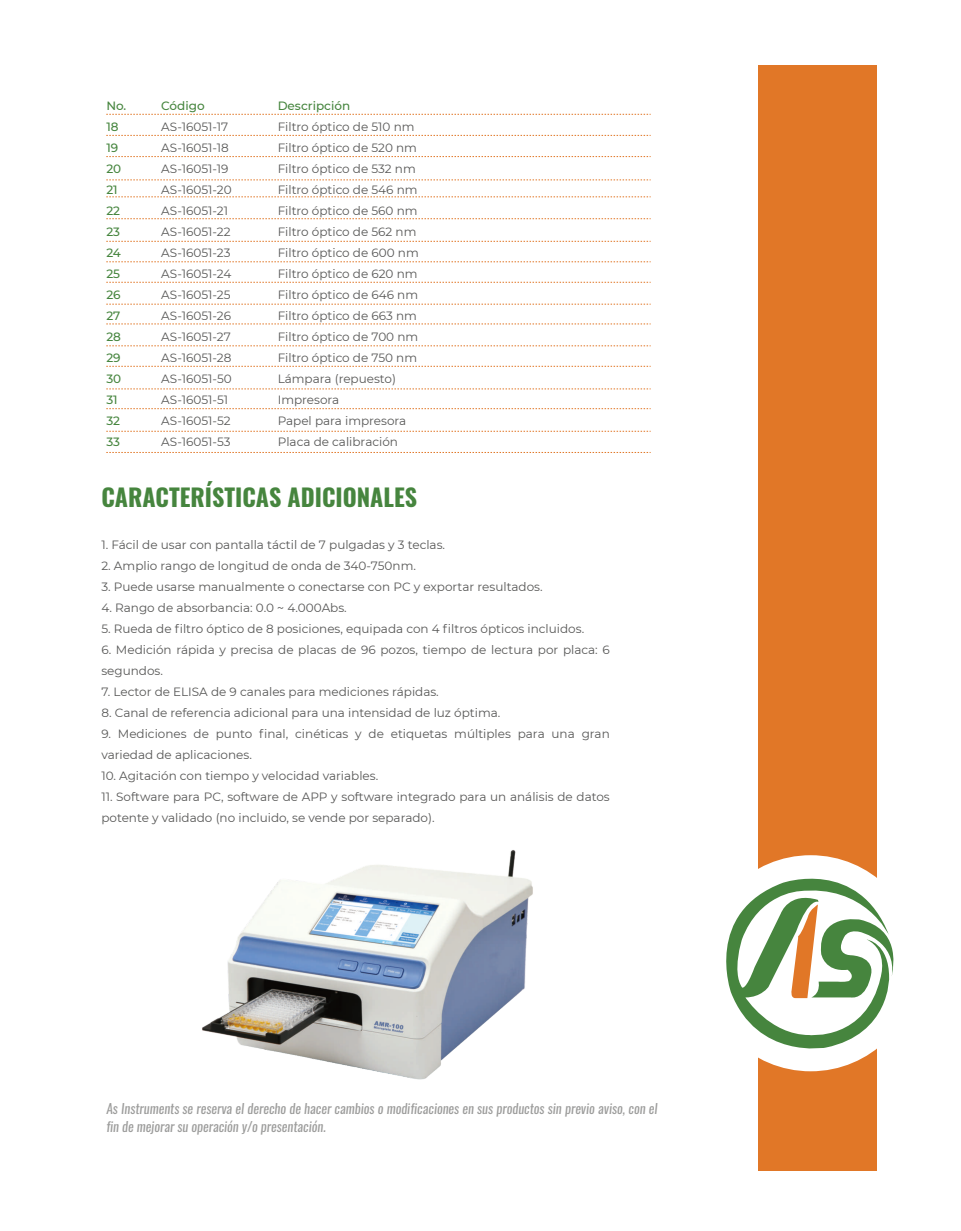
<style>
.page{position:relative;width:961px;height:1231px;background:#fff}
.page>*{position:absolute;margin:0;border:0;box-sizing:border-box;transform-origin:0 0}
.t1{font:700 24px "Oswald";color:#46853e}
.t2{font:italic 13.5px/18px "Oswald";color:#9d9d9c}
.t3{font:12px/21px "Montserrat";color:#575756}
.t4{font:500 12px/21px "Montserrat";color:#46853e}
</style>
<div class="page">
<div style="left:758px;top:65px;width:118px;height:1105px;background:#e17727"></div>
<div style="left:702px;top:855px;width:216px;height:216px;background:#fff;border-radius:50%"></div>
<svg style="left:726px;top:857px;width:168px;height:203px"></svg>
<svg style="left:106px;top:114px;width:544px;height:1px"></svg>
<svg style="left:106px;top:135px;width:544px;height:1px"></svg>
<svg style="left:106px;top:156px;width:544px;height:1px"></svg>
<svg style="left:106px;top:180px;width:544px;height:1px"></svg>
<svg style="left:106px;top:197px;width:544px;height:1px"></svg>
<svg style="left:106px;top:218px;width:544px;height:1px"></svg>
<svg style="left:106px;top:241px;width:544px;height:1px"></svg>
<svg style="left:106px;top:261px;width:544px;height:1px"></svg>
<svg style="left:106px;top:282px;width:544px;height:1px"></svg>
<svg style="left:106px;top:304px;width:544px;height:1px"></svg>
<svg style="left:106px;top:324px;width:544px;height:1px"></svg>
<svg style="left:106px;top:345px;width:544px;height:1px"></svg>
<svg style="left:106px;top:366px;width:544px;height:1px"></svg>
<svg style="left:106px;top:389px;width:544px;height:1px"></svg>
<svg style="left:106px;top:408px;width:544px;height:1px"></svg>
<svg style="left:106px;top:431px;width:544px;height:1px"></svg>
<svg style="left:106px;top:452px;width:544px;height:1px"></svg>
<img style="left:202px;top:850px;width:331px;height:230px">
<p class="t4" style="left:278px;top:94px;width:74px">Descripción</p>
<p class="t3" style="left:278px;top:115px;width:142px">Filtro óptico de 510 nm<br>Filtro óptico de 520 nm<br>Filtro óptico de 532 nm<br>Filtro óptico de 546 nm<br>Filtro óptico de 560 nm<br>Filtro óptico de 562 nm<br>Filtro óptico de 600 nm<br>Filtro óptico de 620 nm<br>Filtro óptico de 646 nm<br>Filtro óptico de 663 nm<br>Filtro óptico de 700 nm<br>Filtro óptico de 750 nm<br>Lámpara (repuesto)<br>Impresora<br>Papel para impresora<br>Placa de calibración</p>
<h1 class="t1" style="left:101px;top:480px;width:317px">CARACTERÍSTICAS ADICIONALES</h1>
<p class="t3" style="left:101px;top:533px;width:345px">1. Fácil de usar con pantalla táctil de 7 pulgadas y 3 teclas.</p>
<p class="t3" style="left:101px;top:554px;width:316px">2. Amplio rango de longitud de onda de 340-750nm.</p>
<p class="t3" style="left:101px;top:575px;width:443px">3. Puede usarse manualmente o conectarse con PC y exportar resultados.</p>
<p class="t3" style="left:101px;top:596px;width:247px">4. Rango de absorbancia: 0.0 ~ 4.000Abs.</p>
<p class="t3" style="left:101px;top:617px;width:484px">5. Rueda de filtro óptico de 8 posiciones, equipada con 4 filtros ópticos incluidos.</p>
<p class="t3" style="left:101px;top:638px;width:510px">6. Medición rápida y precisa de placas de 96 pozos, tiempo de lectura por placa: 6 segundos.</p>
<p class="t3" style="left:101px;top:680px;width:339px">7. Lector de ELISA de 9 canales para mediciones rápidas.</p>
<p class="t3" style="left:101px;top:701px;width:400px">8. Canal de referencia adicional para una intensidad de luz óptima.</p>
<p class="t3" style="left:101px;top:722px;width:510px">9. Mediciones de punto final, cinéticas y de etiquetas múltiples para una gran variedad de aplicaciones.</p>
<p class="t3" style="left:101px;top:764px;width:278px">10. Agitación con tiempo y velocidad variables.</p>
<p class="t3" style="left:101px;top:785px;width:510px">11. Software para PC, software de APP y software integrado para un análisis de datos potente y validado (no incluido, se vende por separado).</p>
<p class="t4" style="left:106px;top:94px;width:21px">No.<br>18<br>19<br>20<br>21<br>22<br>23<br>24<br>25<br>26<br>27<br>28<br>29<br>30<br>31<br>32<br>33</p>
<p class="t4" style="left:161px;top:94px;width:45px">Código</p>
<p class="t3" style="left:161px;top:115px;width:72px">AS-16051-17<br>AS-16051-18<br>AS-16051-19<br>AS-16051-20<br>AS-16051-21<br>AS-16051-22<br>AS-16051-23<br>AS-16051-24<br>AS-16051-25<br>AS-16051-26<br>AS-16051-27<br>AS-16051-28<br>AS-16051-50<br>AS-16051-51<br>AS-16051-52<br>AS-16051-53</p>
<p class="t2" style="left:106px;top:1099px;width:552px">As Instruments se reserva el derecho de hacer cambios o modificaciones en sus productos sin previo aviso, con el fin de mejorar su operación y/o presentación.</p>
</div>
